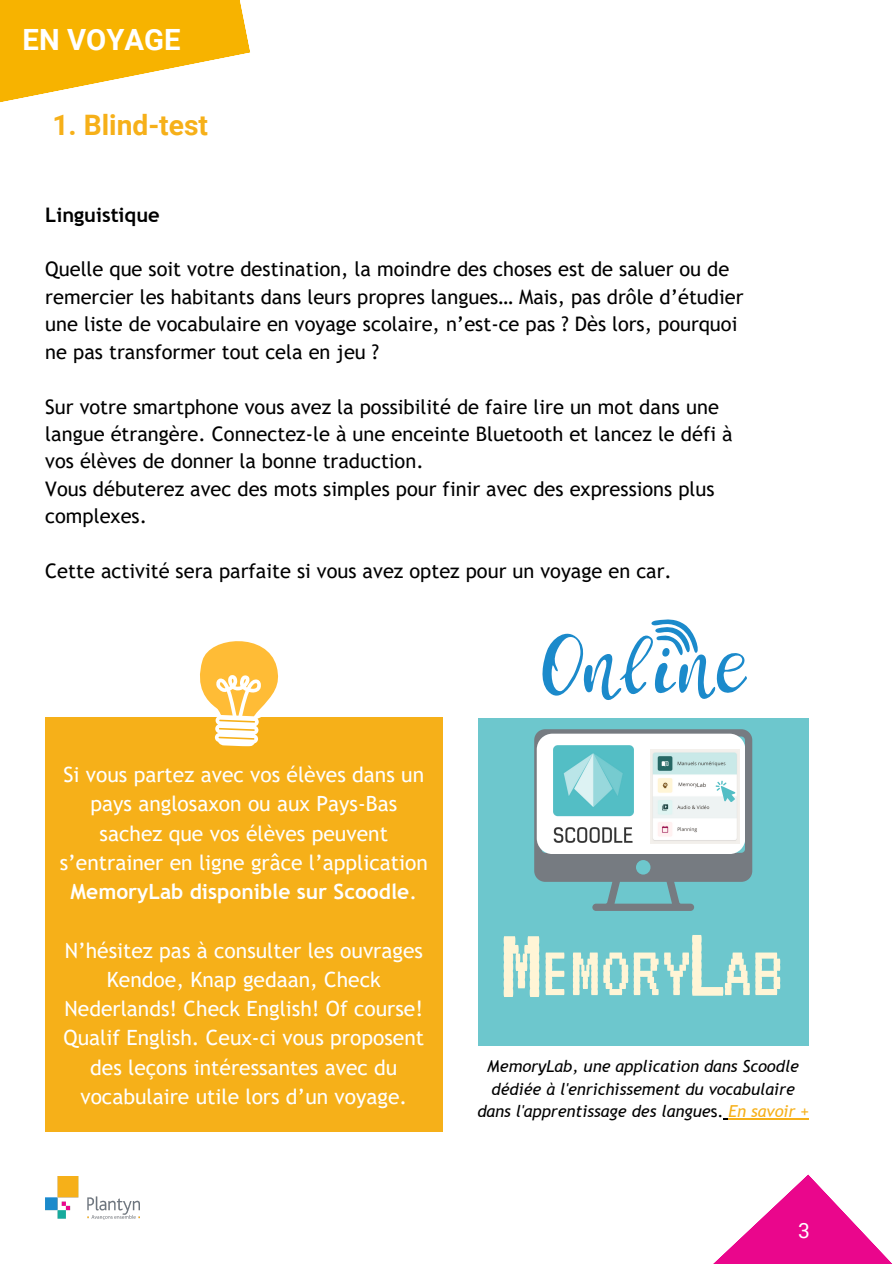
<style>
.page{position:relative;width:893px;height:1264px;background:#fff}
.page>*{position:absolute;margin:0;border:0;box-sizing:border-box;transform-origin:0 0}
.t1{font:108.45px "VT323";color:#fff5d6}
.t2{font:75.9px "VT323";color:#fff5d6}
.t3{font:700 29.25px "Roboto";color:#fff}
.t4{font:700 28.2px "Roboto";color:#f6b019}
.t5{font:21px/29.2px "Trebuchet MS";color:#fff;text-align:center}
.t6{font:21px "Roboto";color:#fff}
.t7{font:20.1px/27.5px "Trebuchet MS";color:#000}
.t8{font:700 20.1px "Trebuchet MS";color:#000}
.t9{font:italic 16.5px/22.5px "Trebuchet MS";color:#000;text-align:center}
.s1{font-weight:700}
.s2{font-style:normal}
.s3{color:#f6b019}
</style>
<div class="page">
<svg style="left:0;top:0;width:250px;height:103px"></svg>
<svg style="left:714px;top:1174px;width:178px;height:89px"></svg>
<div style="left:45px;top:717px;width:397px;height:414px;background:#f6b019"></div>
<svg style="left:200px;top:641px;width:79px;height:106px"></svg>
<div style="left:478px;top:717px;width:330px;height:328px;background:#6dc7cd"></div>
<svg style="left:534px;top:729px;width:218px;height:181px"></svg>
<svg style="left:542px;top:619px;width:205px;height:81px"></svg>
<hr style="left:728px;top:1118px;width:81px;height:1px;background:#f6b019">
<img style="left:45px;top:1176px;width:95px;height:43px">
<p class="t3" style="left:23px;top:23px;width:159px">EN VOYAGE</p>
<h5 class="t4" style="left:52px;top:109px;width:157px">1. Blind-test</h5>
<h5 class="t8" style="left:45px;top:203px;width:116px">Linguistique</h5>
<p class="t7" style="left:45px;top:255px;width:699px">Quelle que soit votre destination, la moindre des choses est de saluer ou de remercier les habitants dans leurs propres langues… Mais, pas drôle d’étudier une liste de vocabulaire en voyage scolaire, n’est-ce pas ? Dès lors, pourquoi ne pas transformer tout cela en jeu ?</p>
<p class="t7" style="left:45px;top:392px;width:688px">Sur votre smartphone vous avez la possibilité de faire lire un mot dans une langue étrangère. Connectez-le à une enceinte Bluetooth et lancez le défi à vos élèves de donner la bonne traduction.<br>Vous débuterez avec des mots simples pour finir avec des expressions plus complexes.</p>
<p class="t7" style="left:45px;top:557px;width:628px">Cette activité sera parfaite si vous avez optez pour un voyage en car.</p>
<h2 class="t5" style="left:60px;top:760px;width:370px">Si vous partez avec vos élèves dans un pays anglosaxon ou aux Pays-Bas sachez que vos élèves peuvent s’entrainer en ligne grâce l’application <span class="s1">MemoryLab disponible sur Scoodle</span>.</h2>
<h3 class="t5" style="left:64px;top:935px;width:362px">N’hésitez pas à consulter les ouvrages Kendoe, Knap gedaan, Check Nederlands! Check English! Of course!<br>Qualif English. Ceux-ci vous proposent des leçons intéressantes avec du vocabulaire utile lors d’un voyage.</h3>
<h5 class="t1" style="left:499px;top:910px;width:45px">M</h5>
<h5 class="t1" style="left:683px;top:908px;width:45px">L</h5>
<h4 class="t2" style="left:539px;top:934px;width:245px">EMORY AB</h4>
<p class="t9" style="left:477px;top:1054px;width:333px">MemoryLab, une application dans Scoodle dédiée à l'enrichissement du vocabulaire dans l'apprentissage des langue<span class="s2">s.</span> <span class="s3">En savoir +</span></p>
<p class="t6" style="left:798px;top:1218px;width:13px">3</p>
</div>
